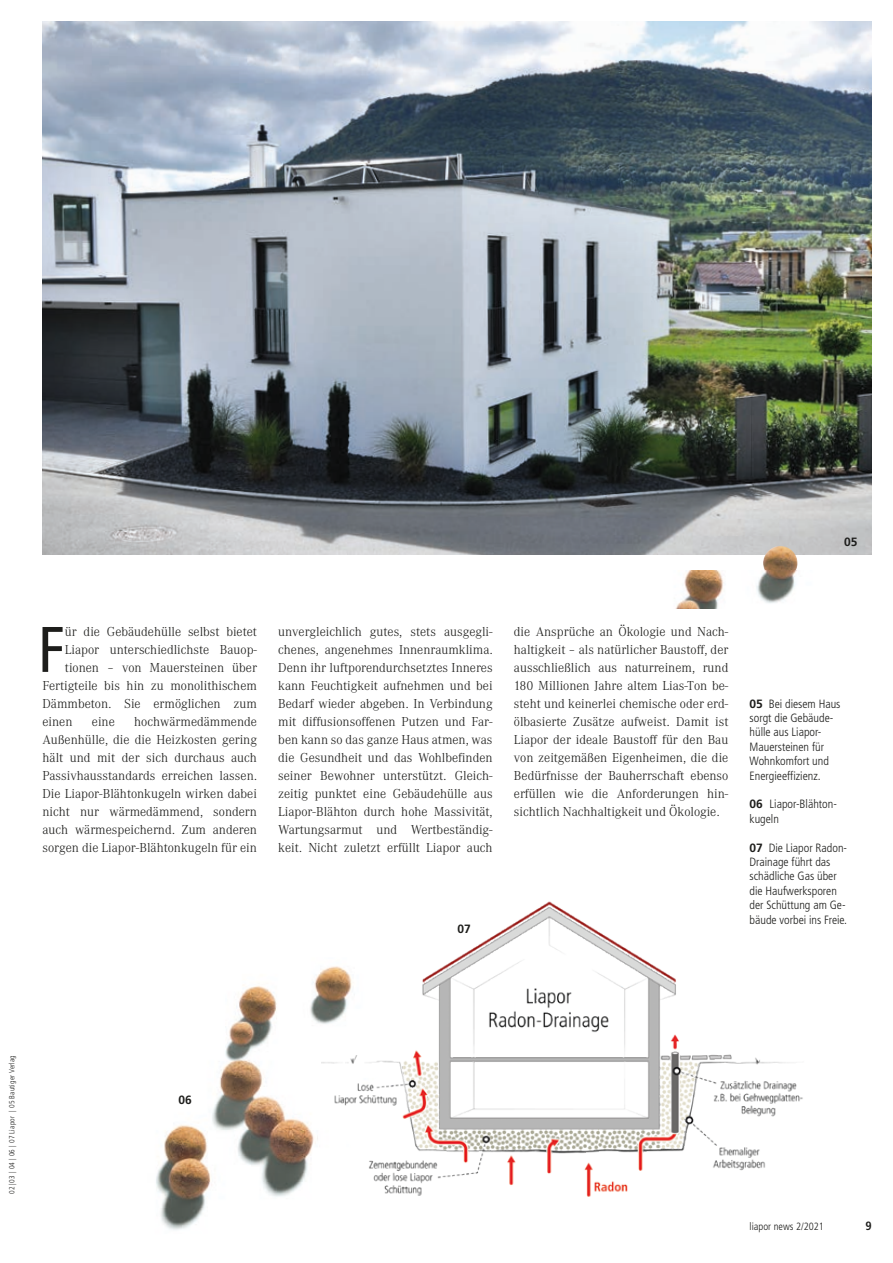
<style>
.page{position:relative;width:893px;height:1263px;background:#fff}
.page>*{position:absolute;margin:0;border:0;box-sizing:border-box;transform-origin:0 0}
.t1{font:condensed 64.35px "Frutiger";color:#1d1d1b}
.t2{font:300 12.75px/18px "Corporate ABQ";color:#1d1d1b;text-align:justify}
.t3{font:300 condensed 12px/14.4px "Frutiger";color:#1d1d1b}
.t4{font:700 12px "Frutiger";color:#1d1d1b}
.t5{font:700 condensed 12px "Frutiger";color:#1d1d1b}
.t6{font:300 condensed 10.5px "Frutiger";color:#1d1d1b}
.t7{font:300 condensed 7.5px "Frutiger";letter-spacing:.02em;color:#1d1d1b}
.s1{font-weight:700;font-stretch:normal}
</style>
<div class="page">
<img style="left:397px;top:901px;width:406px;height:296px">
<img style="left:43px;top:22px;width:829px;height:533px">
<img style="left:156px;top:966px;width:241px;height:264px">
<img style="left:763px;top:546px;width:34px;height:34px;border-radius:17px">
<img style="left:675px;top:570px;width:122px;height:39px">
<p class="t4" style="left:844px;top:535px;width:15px">05</p>
<h1 class="t1" style="left:38px;top:612px;width:29px">F</h1>
<p class="t2" style="left:65px;top:623px;width:193px">ür die Gebäudehülle selbst bietet</p>
<p class="t2" style="left:65px;top:641px;width:193px">Liapor unterschiedlichste Bauop-</p>
<p class="t2" style="left:65px;top:659px;width:193px">tionen – von Mauersteinen über</p>
<p class="t2" style="left:43px;top:677px;width:216px">Fertigteile bis hin zu monolithischem</p>
<p class="t2" style="left:43px;top:695px;width:216px">Dämmbeton. Sie ermöglichen zum</p>
<p class="t2" style="left:43px;top:713px;width:32px">einen</p>
<p class="t2" style="left:92px;top:713px;width:24px">eine</p>
<p class="t2" style="left:43px;top:713px;width:216px;text-indent:92px">hochwärmedämmende Außenhülle, die die Heizkosten gering hält und mit der sich durchaus auch Passivhausstandards erreichen lassen.<br>Die Liapor-Blähtonkugeln wirken dabei nicht nur wärmedämmend, sondern auch wärmespeichernd. Zum anderen sorgen die Liapor-Blähtonkugeln für ein</p>
<p class="t2" style="left:278px;top:623px;width:216px">unvergleichlich gutes, stets ausgegli&shy;chenes, angenehmes Innenraumklima.<br>Denn ihr luftporendurchsetztes Inneres kann Feuchtigkeit aufnehmen und bei Bedarf wieder abgeben. In Verbindung mit diffusionsoffenen Putzen und Far&shy;ben kann so das ganze Haus atmen, was die Gesundheit und das Wohlbefinden seiner Bewohner unterstützt. Gleich&shy;zeitig punktet eine Gebäudehülle aus Liapor-Blähton durch hohe Massivität, Wartungsarmut und Wertbeständig&shy;keit. Nicht zuletzt erfüllt Liapor auch</p>
<p class="t2" style="left:514px;top:623px;width:216px">die Ansprüche an Ökologie und Nach&shy;haltigkeit – als natürlicher Baustoff, der ausschließlich aus naturreinem, rund 180 Millionen Jahre altem Lias-Ton be&shy;steht und keinerlei chemische oder erd&shy;ölbasierte Zusätze aufweist. Damit ist Liapor der ideale Baustoff für den Bau von zeitgemäßen Eigenheimen, die die Bedürfnisse der Bauherrschaft ebenso erfüllen wie die Anforderungen hin&shy;sichtlich Nachhaltigkeit und Ökologie.</p>
<p class="t4" style="left:458px;top:922px;width:15px">07</p>
<p class="t3" style="left:750px;top:696px;width:92px"><span class="s1">05</span> Bei diesem Haus sorgt die Gebäude&shy;hülle aus Liapor-<br>Mauersteinen für<br>Wohnkomfort und<br>Energieeffizienz.</p>
<p class="t3" style="left:750px;top:797px;width:89px"><span class="s1">06</span> Liapor-Blähton&shy;kugeln</p>
<p class="t3" style="left:750px;top:840px;width:99px"><span class="s1">07</span> Die Liapor Radon-<br>Drainage führt das schädliche Gas über die Haufwerksporen der Schüttung am Ge&shy;bäude vorbei ins Freie.</p>
<p class="t7" style="left:8px;top:1194px;width:140px;rotate:-90deg">02 |03 | 04 | 06 | 07 Liapor | 05 Bautiger Verlag</p>
<p class="t4" style="left:179px;top:1093px;width:15px">06</p>
<p class="t6" style="left:750px;top:1220px;width:76px">liapor news 2/2021</p>
<p class="t5" style="left:865px;top:1219px;width:8px">9</p>
</div>
